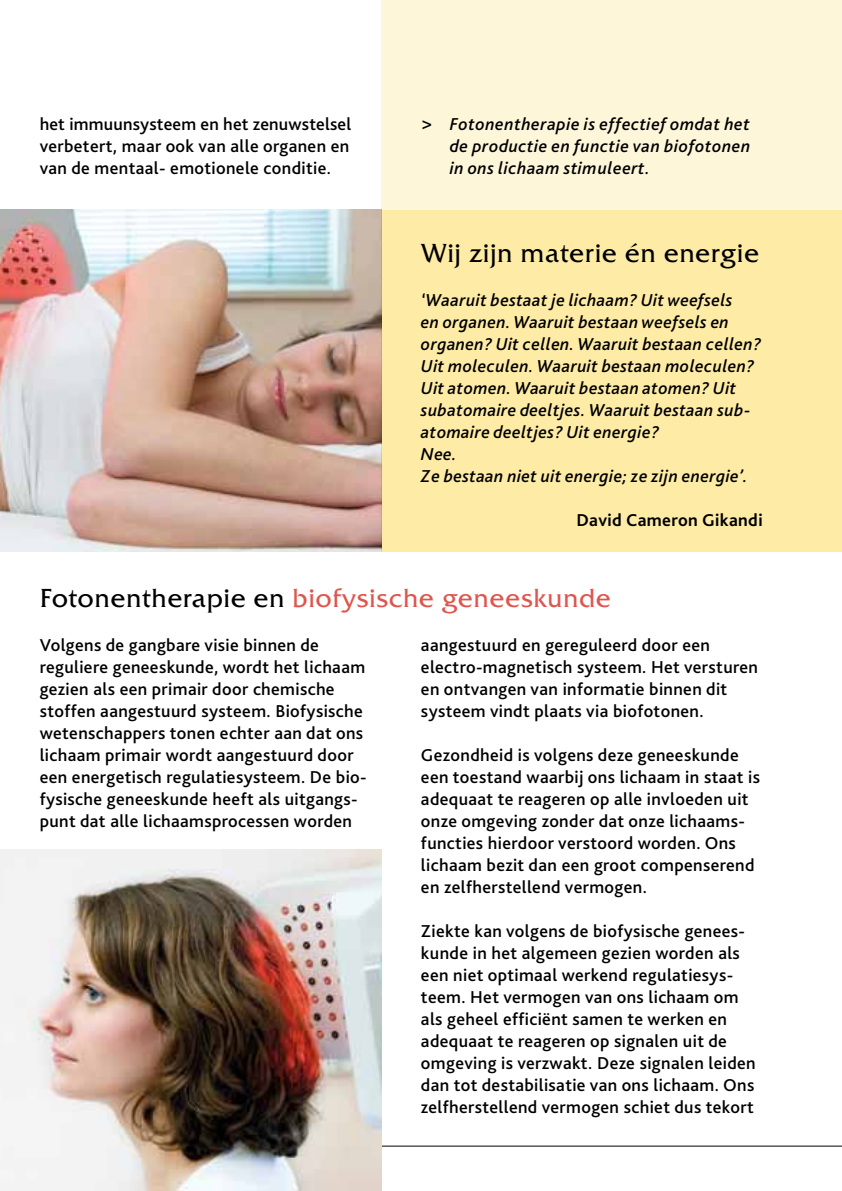
<style>
.page{position:relative;width:842px;height:1191px;background:#fff}
.page>*{position:absolute;margin:0;border:0;box-sizing:border-box;transform-origin:0 0}
.t1{font:26px "Friz Qua";letter-spacing:.02em;color:#de564d}
.t2{font:26px "Friz Qua";letter-spacing:.02em;color:#000}
.t3{font:500 18px/22px "Bliss 2";letter-spacing:.02em;color:#000}
.t4{font:italic 500 18px/22px "Bliss 2";letter-spacing:.02em;color:#000;text-align:justify}
.t5{font:700 18px "Bliss 2";letter-spacing:.02em;color:#000}
.s1{font-size:20px}
.s2{color:#000}
</style>
<div class="page">
<hr style="left:0;top:1145px;width:842px;height:1px;background:#000">
<img style="left:0;top:210px;width:381px;height:341px">
<div style="left:381px;top:210px;width:461px;height:341px;background:#feeba6"></div>
<img style="left:0;top:849px;width:381px;height:342px">
<div style="left:381px;top:0;width:461px;height:210px;background:#fef6d9"></div>
<p class="t3" style="left:40px;top:112px;width:313px;text-align:justify">het immuunsysteem en het zenuwstelsel verbetert, maar ook van alle organen en van de mentaal- emotionele conditie.</p>
<p class="t4" style="left:450px;top:112px;width:302px;text-indent:-29px"><span class="s1">&gt;</span> Fotonentherapie is effectief omdat het de productie en functie van biofotonen in ons lichaam stimuleert.</p>
<h1 class="t2" style="left:421px;top:237px;width:340px">Wij zijn materie én energie</h1>
<p class="t4" style="left:421px;top:288px;width:342px;text-align:left">‘Waaruit bestaat je lichaam? Uit weefsels<br>en organen. Waaruit bestaan weefsels en organen? Uit cellen. Waaruit bestaan cellen?<br>Uit moleculen. Waaruit bestaan moleculen?<br>Uit atomen. Waaruit bestaan atomen? Uit subatomaire deeltjes. Waaruit bestaan sub&shy;atomaire deeltjes? Uit energie?<br>Nee.<br>Ze bestaan niet uit energie; ze zijn energie’.</p>
<p class="t5" style="left:576px;top:509px;width:188px">David Cameron Gikandi</p>
<h1 class="t1" style="left:40px;top:582px;width:573px"><span class="s2">Fotonentherapie en</span> biofysische geneeskunde</h1>
<p class="t3" style="left:40px;top:633px;width:329px">Volgens de gangbare visie binnen de reguliere geneeskunde, wordt het lichaam gezien als een primair door chemische stoffen aangestuurd systeem. Biofysische wetenschappers tonen echter aan dat ons lichaam primair wordt aangestuurd door een energetisch regulatiesysteem. De bio&shy;fysische geneeskunde heeft als uitgangs&shy;punt dat alle lichaamsprocessen worden</p>
<p class="t3" style="left:421px;top:633px;width:339px">aangestuurd en gereguleerd door een electro-magnetisch systeem. Het versturen en ontvangen van informatie binnen dit systeem vindt plaats via biofotonen.</p>
<p class="t3" style="left:421px;top:743px;width:341px">Gezondheid is volgens deze geneeskunde een toestand waarbij ons lichaam in staat is adequaat te reageren op alle invloeden uit onze omgeving zonder dat onze lichaams&shy;functies hierdoor verstoord worden. Ons lichaam bezit dan een groot compenserend en zelfherstellend vermogen.</p>
<p class="t3" style="left:421px;top:919px;width:336px">Ziekte kan volgens de biofysische genees&shy;kunde in het algemeen gezien worden als een niet optimaal werkend regulatiesys&shy;teem. Het vermogen van ons lichaam om als geheel efficiënt samen te werken en adequaat te reageren op signalen uit de omgeving is verzwakt. Deze signalen leiden dan tot destabilisatie van ons lichaam. Ons zelfherstellend vermogen schiet dus tekort</p>
</div>
